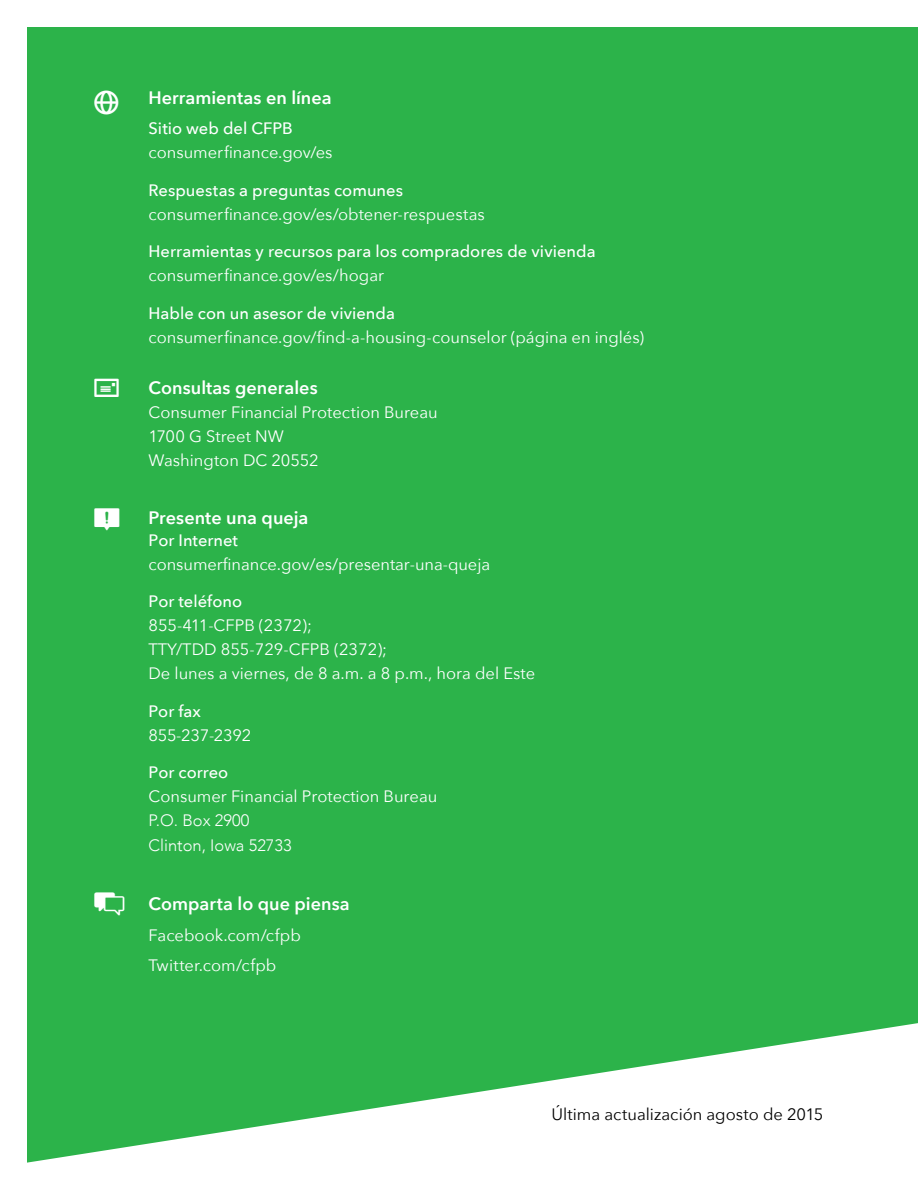
<style>
.page{position:relative;width:918px;height:1188px;background:#fff}
.page>*{position:absolute;margin:0;border:0;box-sizing:border-box;transform-origin:0 0}
.paragraph{font:600 18px "Avenir Next";color:#fff}
.paragraph-2{font:16.5px/24px "Avenir Next";color:#fff}
.paragraph-3{font:500 16.5px "Avenir Next";color:#fff}
.t1{font:16.5px "Avenir Next";color:#000}
.paragraph-4{font:16.5px/24px "Avenir Next";letter-spacing:-.02em;color:#fff}
.s1{font-weight:500}
.s2{font-family:"Avenir";font-weight:300}
</style>
<div class="page">
<div style="left:27px;top:27px;width:891px;height:1136px;background:#2cb34a"></div>
<svg style="left:94px;top:90px;width:24px;height:24px"></svg>
<svg style="left:94px;top:378px;width:25px;height:19px"></svg>
<svg style="left:94px;top:508px;width:25px;height:22px"></svg>
<svg style="left:94px;top:892px;width:30px;height:24px"></svg>
<p class="paragraph" style="left:148px;top:82px;width:185px">Herramientas en línea</p>
<p class="paragraph-3" style="left:149px;top:114px;width:146px">Sitio web del CFPB</p>
<p class="paragraph-2" style="left:148px;top:140px;width:186px">consumerfinance.gov/es</p>
<p class="paragraph-3" style="left:149px;top:176px;width:256px">Respuestas a preguntas comunes</p>
<p class="paragraph-2" style="left:148px;top:201px;width:338px">consumerfinance.gov/es/obtener-respuestas</p>
<p class="paragraph-3" style="left:149px;top:237px;width:449px">Herramientas y recursos para los compradores de vivienda</p>
<p class="paragraph-2" style="left:148px;top:263px;width:237px">consumerfinance.gov/es/hogar</p>
<p class="paragraph-3" style="left:149px;top:299px;width:248px">Hable con un asesor de vivienda</p>
<p class="paragraph-2" style="left:148px;top:324px;width:497px">consumerfinance.gov/find-a-housing-counselor (página en inglés)</p>
<p class="paragraph" style="left:148px;top:372px;width:171px">Consultas generales</p>
<p class="paragraph-2" style="left:148px;top:399px;width:291px">Consumer Financial Protection Bureau<br>1700 G Street NW<br>Washington DC 20552</p>
<p class="paragraph" style="left:148px;top:502px;width:162px">Presente una queja</p>
<p class="paragraph-2" style="left:148px;top:527px;width:343px"><span class="s1">Por Internet </span>consumerfinance.gov/es/presentar-una-queja</p>
<p class="paragraph-2" style="left:149px;top:589px;width:388px"><span class="s1">Por teléfono<br></span>855-411-CFPB (2372);<br>TTY/TDD 855-729-CFPB (2372);<br>De lunes a viernes, de 8 a.m. a 8 p.m., hora del Este</p>
<p class="paragraph-4" style="left:148px;top:698px;width:104px"><span class="s1">Por fax<br></span>855-237-2392</p>
<p class="paragraph-2" style="left:148px;top:760px;width:290px"><span class="s1">Por correo<br></span>Consumer Financial Protection Bureau<br><span class="s2">P.O. Box 2900<br>Clinton, Iowa 52733</span></p>
<p class="paragraph" style="left:148px;top:888px;width:203px">Comparta lo que piensa</p>
<p class="paragraph-2" style="left:148px;top:922px;width:154px">Facebook.com/cfpb</p>
<p class="paragraph-2" style="left:148px;top:953px;width:129px">Twitter.com/cfpb</p>
<p class="t1" style="left:551px;top:1100px;width:274px">Última actualización agosto de 2015</p>
</div>
